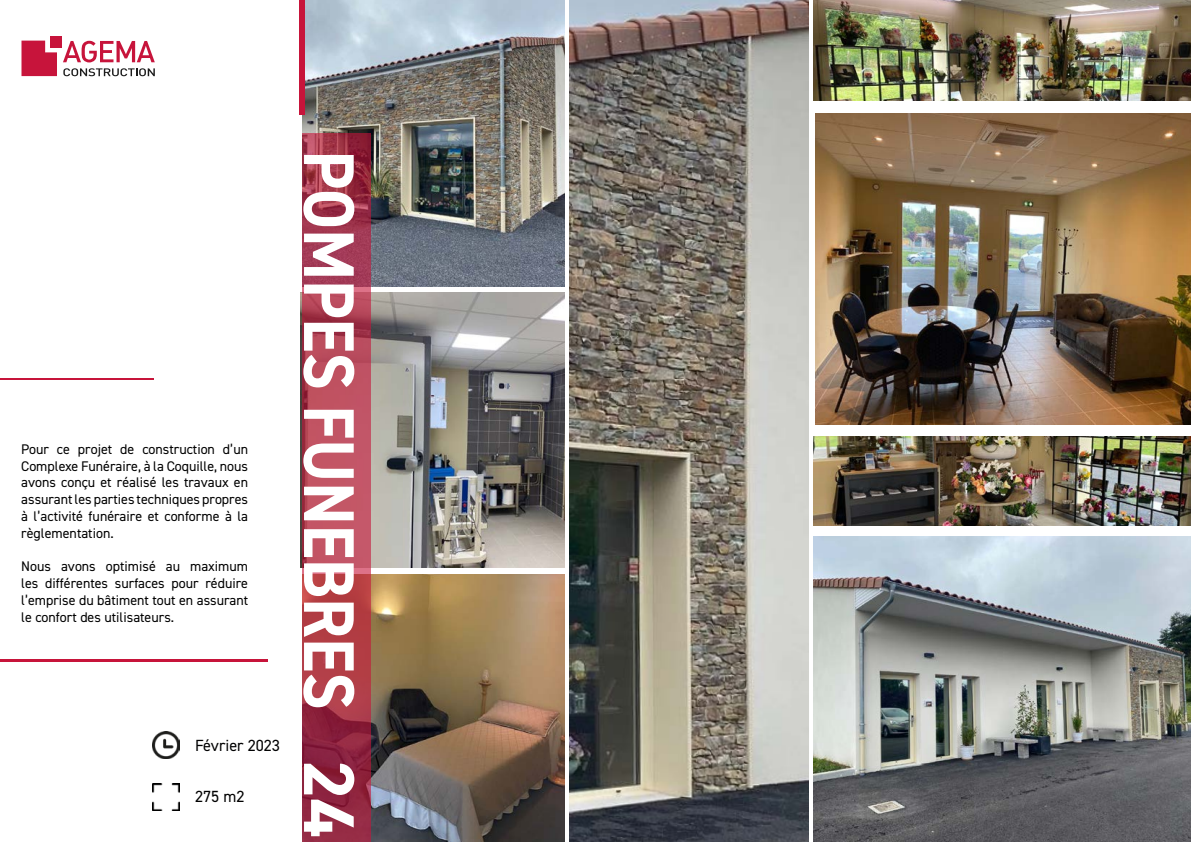
<style>
.page{position:relative;width:1191px;height:842px;background:#fff}
.page>*{position:absolute;margin:0;border:0;box-sizing:border-box;transform-origin:0 0}
.t1{font:700 72px "DIN2014";color:#fff;scale:.9 1}
.t2{font:16.2px "DIN2014";color:#020203}
.t3{font:16.2px "DIN2014";color:#000}
.t4{font:14px/16.8px "DIN2014";color:#000;text-align:justify}
</style>
<div class="page">
<img style="left:371px;top:574px;width:193px;height:268px">
<img style="left:300px;top:293px;width:264px;height:275px">
<img style="left:570px;top:0;width:238px;height:842px">
<img style="left:815px;top:113px;width:376px;height:312px">
<img style="left:814px;top:536px;width:377px;height:306px">
<hr style="left:0;top:659px;width:268px;height:2px;background:#c7143a">
<hr style="left:0;top:378px;width:154px;height:2px;background:#c7143a">
<img style="left:152px;top:731px;width:27px;height:28px">
<img style="left:152px;top:783px;width:27px;height:27px">
<svg style="left:63px;top:68px;width:92px;height:8px"></svg>
<div style="left:50px;top:36px;width:12px;height:12px;background:#c7143b"></div>
<svg style="left:21px;top:41px;width:36px;height:35px"></svg>
<svg style="left:63px;top:41px;width:92px;height:21px"></svg>
<img style="left:302px;top:0;width:262px;height:286px">
<img style="left:814px;top:0;width:377px;height:101px">
<img style="left:814px;top:437px;width:377px;height:89px">
<div style="left:299px;top:0;width:5px;height:115px;background:#c7143a"></div>
<svg style="left:302px;top:133px;width:69px;height:709px;background:#ab3e50"></svg>
<p class="t4" style="left:21px;top:440px;width:228px">Pour ce projet de construction d’un Complexe Funéraire, à la Coquille, nous avons conçu et réalisé les travaux en assurant les parties techniques propres à l’activité funéraire et conforme à la règlementation.</p>
<p class="t4" style="left:21px;top:558px;width:228px">Nous avons optimisé au maximum les différentes surfaces pour réduire l’emprise du bâtiment tout en assurant le confort des utilisateurs.</p>
<p class="t2" style="left:195px;top:735px;width:87px">Février 2023</p>
<p class="t3" style="left:195px;top:787px;width:51px">275 m2</p>
<h1 class="t1" style="left:377px;top:151px;width:765px;rotate:90deg">POMPES FUNEBRES 24</h1>
</div>
